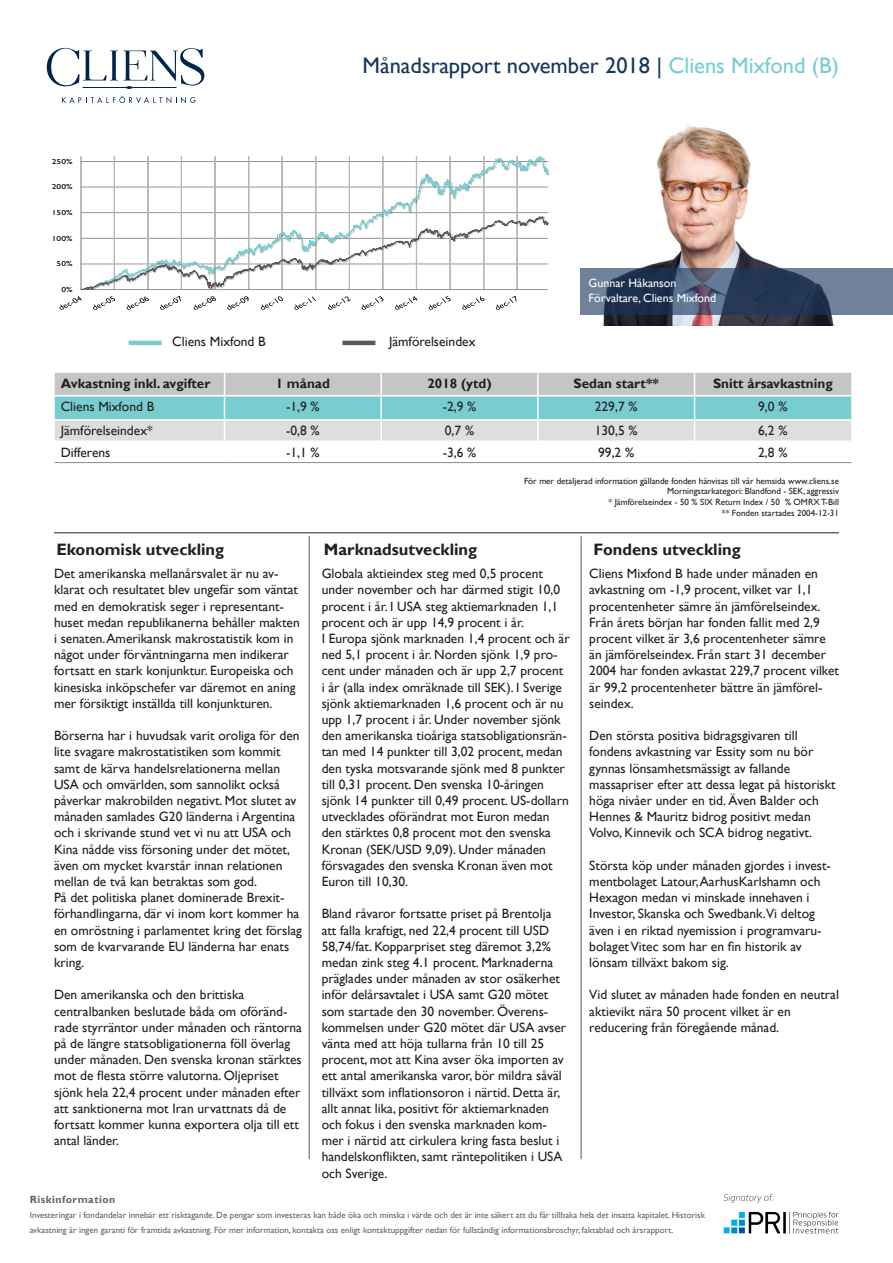
<style>
.page{position:relative;width:893px;height:1263px;background:#fff}
.page>*{position:absolute;margin:0;border:0;box-sizing:border-box;transform-origin:0 0}
.t1{font:22.5px "Gill Sans";color:#17365d}
.t2{font:700 16.5px "Gill Sans";color:#231f20}
.t3{font:13.5px/16.2px "Gill Sans";color:#231f20}
.t4{font:700 13.5px "Gill Sans";color:#231f20}
.t5{font:12px "Gill Sans";color:#fff}
.t6{font:700 10.5px "Gill Sans";letter-spacing:.05em;color:#636366}
.t7{font:9px/15px "Gill Sans";color:#636366}
.t8{font:9px "Gill Sans";color:#231f20}
.t9{font:7.2px "Gill Sans";color:#000;scale:1.3 1}
.s1{color:#78cdd1}
</style>
<div class="page">
<svg style="left:55px;top:373px;width:796px;height:67px"></svg>
<hr style="left:55px;top:419px;width:170px;height:2px;background:#fff">
<hr style="left:225px;top:419px;width:156px;height:2px;background:#fff">
<hr style="left:381px;top:419px;width:157px;height:2px;background:#fff">
<hr style="left:538px;top:419px;width:156px;height:2px;background:#fff">
<hr style="left:694px;top:419px;width:157px;height:2px;background:#fff">
<hr style="left:55px;top:462px;width:170px;height:1px;background:#8b8b8b">
<hr style="left:225px;top:462px;width:156px;height:1px;background:#8b8b8b">
<hr style="left:381px;top:462px;width:157px;height:1px;background:#8b8b8b">
<hr style="left:538px;top:462px;width:156px;height:1px;background:#8b8b8b">
<hr style="left:694px;top:462px;width:157px;height:1px;background:#8b8b8b">
<svg style="left:47px;top:48px;width:157px;height:41px"></svg>
<svg style="left:62px;top:96px;width:134px;height:7px"></svg>
<hr style="left:83px;top:87px;width:93px;height:1px;background:#00254c">
<hr style="left:129px;top:341px;width:33px;height:4px;background:#78cdd1">
<hr style="left:342px;top:341px;width:33px;height:4px;background:#595959">
<svg style="left:81px;top:156px;width:467px;height:58px"></svg>
<svg style="left:81px;top:214px;width:467px;height:76px"></svg>
<svg style="left:59px;top:296px;width:23px;height:14px"></svg>
<svg style="left:93px;top:296px;width:22px;height:14px"></svg>
<svg style="left:126px;top:296px;width:23px;height:14px"></svg>
<svg style="left:160px;top:296px;width:21px;height:14px"></svg>
<svg style="left:193px;top:296px;width:23px;height:14px"></svg>
<svg style="left:227px;top:296px;width:22px;height:14px"></svg>
<svg style="left:260px;top:296px;width:23px;height:14px"></svg>
<svg style="left:294px;top:296px;width:22px;height:14px"></svg>
<svg style="left:328px;top:296px;width:23px;height:14px"></svg>
<svg style="left:361px;top:296px;width:23px;height:14px"></svg>
<svg style="left:395px;top:296px;width:23px;height:14px"></svg>
<svg style="left:428px;top:296px;width:23px;height:14px"></svg>
<svg style="left:462px;top:296px;width:23px;height:14px"></svg>
<svg style="left:495px;top:296px;width:22px;height:14px"></svg>
<hr style="left:54px;top:532px;width:785px;height:1px;background:#231f20">
<hr style="left:309px;top:536px;width:1px;height:623px;background:#595959">
<hr style="left:581px;top:536px;width:1px;height:623px;background:#595959">
<img style="left:603px;top:126px;width:231px;height:199px">
<svg style="left:580px;top:268px;width:313px;height:47px"></svg>
<img style="left:723px;top:1194px;width:116px;height:40px">
<p class="t9" style="left:52px;top:157px;width:17px">250%</p>
<p class="t9" style="left:52px;top:183px;width:17px">200%</p>
<p class="t9" style="left:52px;top:208px;width:17px">150%</p>
<p class="t9" style="left:52px;top:234px;width:17px">100%</p>
<p class="t9" style="left:57px;top:260px;width:14px">50%</p>
<p class="t9" style="left:61px;top:285px;width:10px">0%</p>
<p class="t1" style="left:362px;top:52px;width:478px">Månadsrapport november 2018 | <span class="s1">Cliens Mixfond (B)</span></p>
<p class="t3" style="left:172px;top:333px;width:95px">Cliens Mixfond B</p>
<p class="t3" style="left:389px;top:333px;width:88px">Jämförelseindex</p>
<p class="t5" style="left:588px;top:276px;width:90px">Gunnar Håkanson</p>
<p class="t5" style="left:588px;top:291px;width:129px">Förvaltare, Cliens Mixfond</p>
<p class="t4" style="left:61px;top:375px;width:151px">Avkastning inkl. avgifter</p>
<p class="t4" style="left:276px;top:375px;width:56px">1 månad</p>
<p class="t4" style="left:427px;top:375px;width:66px">2018 (ytd)</p>
<p class="t4" style="left:574px;top:375px;width:87px">Sedan start**</p>
<p class="t4" style="left:713px;top:375px;width:121px">Snitt årsavkastning</p>
<p class="t3" style="left:61px;top:399px;width:95px">Cliens Mixfond B</p>
<p class="t3" style="left:286px;top:399px;width:35px">-1,9 %</p>
<p class="t3" style="left:443px;top:399px;width:35px">-2,9 %</p>
<p class="t3" style="left:595px;top:399px;width:44px">229,7 %</p>
<p class="t3" style="left:758px;top:399px;width:31px">9,0 %</p>
<p class="t3" style="left:61px;top:423px;width:93px">Jämförelseindex*</p>
<p class="t3" style="left:286px;top:423px;width:35px">-0,8 %</p>
<p class="t3" style="left:445px;top:423px;width:31px">0,7 %</p>
<p class="t3" style="left:595px;top:423px;width:44px">130,5 %</p>
<p class="t3" style="left:758px;top:423px;width:31px">6,2 %</p>
<p class="t3" style="left:61px;top:444px;width:51px">Differens</p>
<p class="t3" style="left:286px;top:444px;width:35px">-1,1 %</p>
<p class="t3" style="left:443px;top:444px;width:35px">-3,6 %</p>
<p class="t3" style="left:598px;top:444px;width:38px">99,2 %</p>
<p class="t3" style="left:758px;top:444px;width:31px">2,8 %</p>
<p class="t8" style="left:524px;top:475px;width:316px">För mer detaljerad information gällande fonden hänvisas till vår hemsida www.cliens.se</p>
<p class="t8" style="left:667px;top:486px;width:173px">Morningstarkategori: Blandfond - SEK, aggressiv</p>
<p class="t8" style="left:608px;top:497px;width:232px">* Jämförelseindex - 50 % SIX Return Index / 50 % OMRX T-Bill</p>
<p class="t8" style="left:722px;top:508px;width:119px">** Fonden startades 2004-12-31</p>
<p class="t2" style="left:57px;top:539px;width:169px">Ekonomisk utveckling</p>
<p class="t2" style="left:324px;top:539px;width:155px">Marknadsutveckling</p>
<p class="t2" style="left:594px;top:539px;width:149px">Fondens utveckling</p>
<p class="t3" style="left:54px;top:566px;width:247px">Det amerikanska mellanårsvalet är nu av&shy;klarat och resultatet blev ungefär som väntat med en demokratisk seger i representant&shy;huset medan republikanerna behåller makten i senaten. Amerikansk makrostatistik kom in något under förväntningarna men indikerar fortsatt en stark konjunktur. Europeiska och kinesiska inköpschefer var däremot en aning mer försiktigt inställda till konjunkturen.</p>
<p class="t3" style="left:54px;top:728px;width:247px">Börserna har i huvudsak varit oroliga för den lite svagare makrostatistiken som kommit samt de kärva handelsrelationerna mellan USA och omvärlden, som sannolikt också påverkar makrobilden negativt. Mot slutet av månaden samlades G20 länderna i Argentina och i skrivande stund vet vi nu att USA och Kina nådde viss försoning under det mötet, även om mycket kvarstår innan relationen mellan de två kan betraktas som god.</p>
<p class="t3" style="left:54px;top:890px;width:249px">På det politiska planet dominerade Brexit&shy;förhandlingarna, där vi inom kort kommer ha en omröstning i parlamentet kring det förslag som de kvarvarande EU länderna har enats kring.</p>
<p class="t3" style="left:54px;top:987px;width:249px">Den amerikanska och den brittiska centralbanken beslutade båda om oföränd&shy;rade styrräntor under månaden och räntorna på de längre statsobligationerna föll överlag under månaden. Den svenska kronan stärktes mot de flesta större valutorna. Oljepriset sjönk hela 22,4 procent under månaden efter att sanktionerna mot Iran urvattnats då de fortsatt kommer kunna exportera olja till ett antal länder.</p>
<p class="t3" style="left:322px;top:566px;width:250px">Globala aktieindex steg med 0,5 procent under november och har därmed stigit 10,0 procent i år. I USA steg aktiemarknaden 1,1 procent och är upp 14,9 procent i år.<br>I Europa sjönk marknaden 1,4 procent och är ned 5,1 procent i år. Norden sjönk 1,9 pro&shy;cent under månaden och är upp 2,7 procent<br>i år (alla index omräknade till SEK). I Sverige sjönk aktiemarknaden 1,6 procent och är nu upp 1,7 procent i år. Under november sjönk den amerikanska tioåriga statsobligationsrän&shy;tan med 14 punkter till 3,02 procent, medan den tyska motsvarande sjönk med 8 punkter till 0,31 procent. Den svenska 10-åringen sjönk 14 punkter till 0,49 procent. US-dollarn utvecklades oförändrat mot Euron medan den stärktes 0,8 procent mot den svenska Kronan (SEK/USD 9,09). Under månaden försvagades den svenska Kronan även mot Euron till 10,30.</p>
<p class="t3" style="left:322px;top:906px;width:246px">Bland råvaror fortsatte priset på Brentolja att falla kraftigt, ned 22,4 procent till USD 58,74/fat. Kopparpriset steg däremot 3,2% medan zink steg 4.1 procent. Marknaderna präglades under månaden av stor osäkerhet inför delårsavtalet i USA samt G20 mötet som startade den 30 november. Överens&shy;kommelsen under G20 mötet där USA avser vänta med att höja tullarna från 10 till 25 procent, mot att Kina avser öka importen av ett antal amerikanska varor, bör mildra såväl tillväxt som inflationsoron i närtid. Detta är, allt annat lika, positivt för aktiemarknaden och fokus i den svenska marknaden kom&shy;mer i närtid att cirkulera kring fasta beslut i handelskonflikten, samt räntepolitiken i USA och Sverige.</p>
<p class="t3" style="left:589px;top:566px;width:251px">Cliens Mixfond B hade under månaden en avkastning om -1,9 procent, vilket var 1,1 procentenheter sämre än jämförelseindex.<br>Från årets början har fonden fallit med 2,9 procent vilket är 3,6 procentenheter sämre än jämförelseindex. Från start 31 december 2004 har fonden avkastat 229,7 procent vilket är 99,2 procentenheter bättre än jämförel&shy;seindex.</p>
<p class="t3" style="left:589px;top:728px;width:248px">Den största positiva bidragsgivaren till fondens avkastning var Essity som nu bör gynnas lönsamhetsmässigt av fallande massapriser efter att dessa legat på historiskt höga nivåer under en tid. Även Balder och Hennes &amp; Mauritz bidrog positivt medan Volvo, Kinnevik och SCA bidrog negativt.</p>
<p class="t3" style="left:589px;top:857px;width:243px">Största köp under månaden gjordes i invest&shy;mentbolaget Latour, AarhusKarlshamn och Hexagon medan vi minskade innehaven i Investor, Skanska och Swedbank.Vi deltog även i en riktad nyemission i programvaru&shy;bolaget Vitec som har en fin historik av lönsam tillväxt bakom sig.</p>
<p class="t3" style="left:589px;top:987px;width:251px">Vid slutet av månaden hade fonden en neutral aktievikt nära 50 procent vilket är en reducering från föregående månad.</p>
<p class="t6" style="left:30px;top:1193px;width:87px">Riskinformation</p>
<p class="t7" style="left:30px;top:1208px;width:677px">Investeringar i fondandelar innebär ett risktagande. De pengar som investeras kan både öka och minska i värde och det är inte säkert att du får tillbaka hela det insatta kapitalet. Historisk avkastning är ingen garanti för framtida avkastning. För mer information, kontakta oss enligt kontaktuppgifter nedan för fullständig informationsbroschyr, faktablad och årsrapport.</p>
</div>
